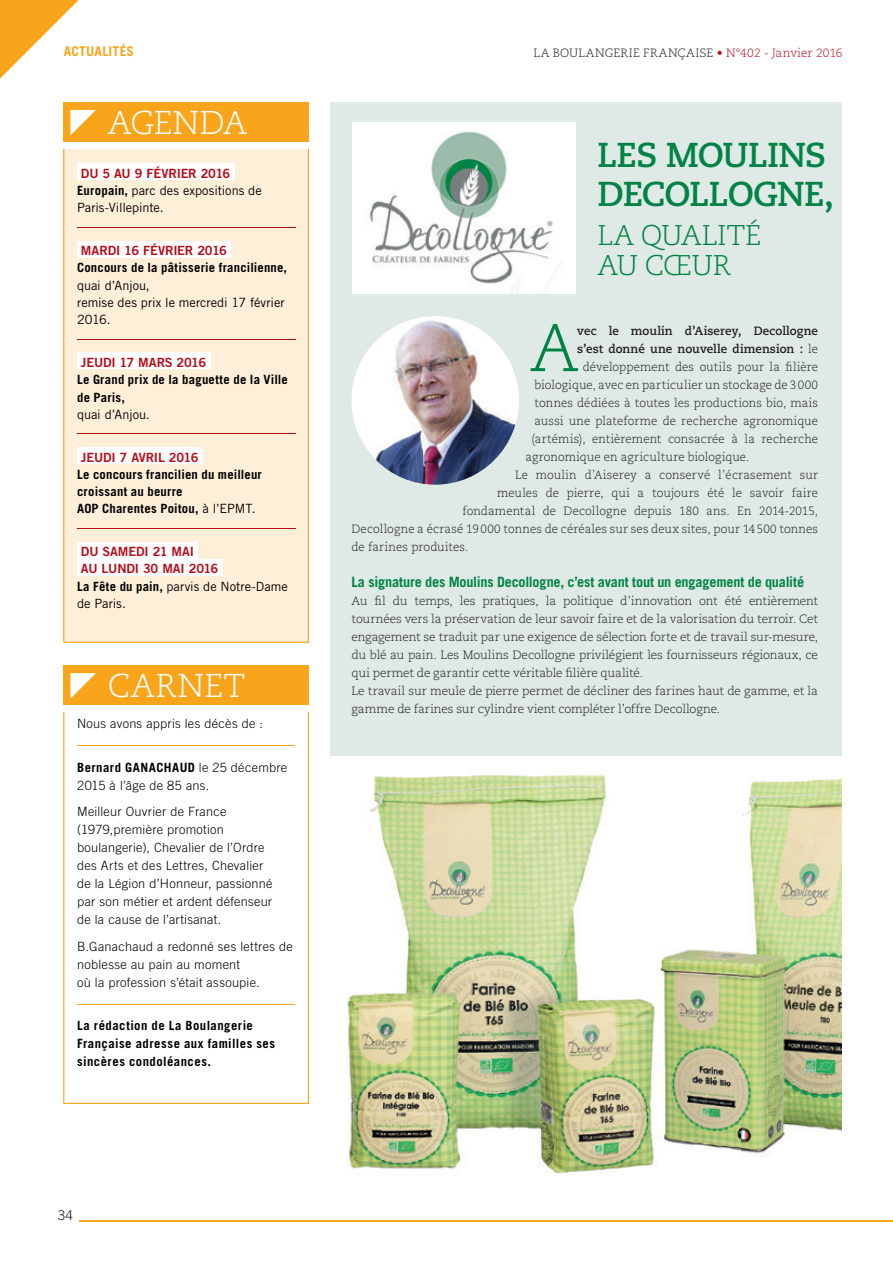
<style>
.page{position:relative;width:893px;height:1263px;background:#fff}
.page>*{position:absolute;margin:0;border:0;box-sizing:border-box;transform-origin:0 0}
.t1{font:300 67.2px "Caecilia LT Std";color:#008345}
.t2{font:700 34.5px/39px "Caecilia LT Std";letter-spacing:-.03em;color:#008345}
.t3{font:300 33px "Caecilia LT Std";letter-spacing:.005em;color:#fff}
.t4{font:300 28.5px/30px "Caecilia LT Std";letter-spacing:-.015em;color:#008345}
.t5{font:700 14.25px "Trade Gothic LT Std";letter-spacing:-.015em;color:#008345}
.t6{font:700 13.5px "Trade Gothic LT Std";letter-spacing:.015em;color:#f9a51b}
.t7{font:300 13.5px "Trade Gothic LT Std";color:#231f20}
.t8{font:300 12.75px/18px "Trade Gothic LT Std";letter-spacing:.02em;color:#000}
.t9{font:700 12.75px/17.2px "Trade Gothic LT Std";letter-spacing:.025em;color:#000}
.t10{font:12.75px/17.2px "Trade Gothic LT Std";color:#000}
.t11{font:12.75px/17.2px "Trade Gothic LT Std Bd 2";letter-spacing:-.015em;color:#b50e1a}
.t12{font:300 12px/18px "Caecilia LT Std";color:#231f20}
.t13{font:700 12px "Caecilia LT Std";letter-spacing:.01em;color:#231f20}
.s1{color:#b50e1a}
.s2{font-weight:700}
.s3{font-weight:400}
.s4{font-weight:300}
</style>
<div class="page">
<hr style="left:79px;top:1220px;width:814px;height:2px;background:#f9a51b">
<svg style="left:0;top:0;width:79px;height:79px"></svg>
<div style="left:330px;top:102px;width:512px;height:1084px;background:#dfe9e5"></div>
<div style="left:351px;top:122px;width:224px;height:172px;background:#fff"></div>
<img style="left:369px;top:131px;width:194px;height:163px">
<img style="left:351px;top:316px;width:168px;height:169px">
<img style="left:330px;top:760px;width:512px;height:426px">
<svg style="left:63px;top:149px;width:246px;height:494px;background:#fdedd7"></svg>
<div style="left:63px;top:102px;width:246px;height:40px;background:#f9a51b"></div>
<svg style="left:70px;top:110px;width:26px;height:25px"></svg>
<svg style="left:63px;top:712px;width:246px;height:392px"></svg>
<div style="left:63px;top:665px;width:246px;height:41px;background:#f9a51b"></div>
<svg style="left:70px;top:673px;width:26px;height:26px"></svg>
<p class="t6" style="left:64px;top:42px;width:72px">ACTUALITÉS</p>
<p class="t12" style="left:533px;top:44px;width:311px">LA BOULANGERIE FRANÇAISE <span class="s1">• N°402 - Janvier 2016</span></p>
<h3 class="t3" style="left:108px;top:104px;width:141px">AGENDA</h3>
<p class="t11" style="left:81px;top:165px;width:151px">DU 5 AU 9 FÉVRIER 2016</p>
<p class="t10" style="left:77px;top:182px;width:186px"><span class="s2">Europain,</span> parc des expositions de<br>Paris-Villepinte.</p>
<p class="t11" style="left:81px;top:242px;width:147px">MARDI 16 FÉVRIER 2016</p>
<p class="t9" style="left:77px;top:259px;width:212px">Concours de la pâtisserie francilienne,</p>
<p class="t10" style="left:77px;top:276px;width:209px">quai d’Anjou,<br>remise des prix le mercredi 17 février<br>2016.</p>
<p class="t11" style="left:81px;top:354px;width:127px">JEUDI 17 MARS 2016</p>
<p class="t9" style="left:77px;top:371px;width:212px">Le Grand prix de la baguette de la Ville de Paris,</p>
<p class="t10" style="left:77px;top:405px;width:74px">quai d’Anjou.</p>
<p class="t11" style="left:81px;top:448px;width:119px">JEUDI 7 AVRIL 2016</p>
<p class="t9" style="left:77px;top:465px;width:186px">Le concours francilien du meilleur croissant au beurre<br>AOP Charentes Poitou, <span class="s3">à l’EPMT.</span></p>
<p class="t11" style="left:81px;top:543px;width:139px">DU SAMEDI 21 MAI<br>AU LUNDI 30 MAI 2016</p>
<p class="t10" style="left:77px;top:577px;width:212px"><span class="s2">La Fête du pain,</span> parvis de Notre-Dame de Paris.</p>
<h3 class="t3" style="left:108px;top:667px;width:139px">CARNET</h3>
<p class="t8" style="left:77px;top:715px;width:187px">Nous avons appris les décès de :</p>
<p class="t8" style="left:77px;top:758px;width:212px"><span class="s2">Bernard GANACHAUD</span> le 25 décembre<br>2015 à l’âge de 85 ans.</p>
<p class="t8" style="left:77px;top:803px;width:197px">Meilleur Ouvrier de France (1979,première promotion boulangerie), Chevalier de l’Ordre des Arts et des Lettres, Chevalier de la Légion d’Honneur, passionné par son métier et ardent défenseur de la cause de l’artisanat.</p>
<p class="t8" style="left:77px;top:937px;width:217px">B.Ganachaud a redonné ses lettres de noblesse au pain au moment<br>où la profession s’était assoupie.</p>
<p class="t9" style="left:77px;top:1017px;width:200px;line-height:18px">La rédaction de La Boulangerie<br>Française adresse aux familles ses sincères condoléances.</p>
<p class="t7" style="left:58px;top:1207px;width:17px">34</p>
<h2 class="t2" style="left:597px;top:136px;width:238px">LES MOULINS<br>DECOLLOGNE,</h2>
<h3 class="t4" style="left:597px;top:221px;width:166px">LA QUALITÉ<br>AU CŒUR</h3>
<h1 class="t1" style="left:530px;top:310px;width:50px">A</h1>
<p class="t13" style="left:577px;top:324px;width:242px">vec le moulin d’Aiserey, Decollogne</p>
<p class="t13" style="left:577px;top:342px;width:242px">s’est donné une nouvelle dimension : <span class="s4">le</span></p>
<p class="t12" style="left:583px;top:358px;width:237px">développement des outils pour la lière</p>
<p class="t12" style="left:534px;top:376px;width:285px">biologique, avec en particulier un stockage de 3 000</p>
<p class="t12" style="left:534px;top:394px;width:285px">tonnes dédiées à toutes les productions bio, mais</p>
<p class="t12" style="left:534px;top:412px;width:285px">aussi une plateforme de recherche agronomique</p>
<p class="t12" style="left:531px;top:430px;width:288px">(artémis), entièrement consacrée à la recherche</p>
<p class="t12" style="left:525px;top:448px;width:225px">agronomique en agriculture biologique.</p>
<p class="t12" style="left:515px;top:466px;width:305px">Le moulin d’Aiserey a conservé l’écrasement sur</p>
<p class="t12" style="left:497px;top:484px;width:323px">meules de pierre, qui a toujours été le savoir faire</p>
<p class="t12" style="left:462px;top:502px;width:357px">fondamental de Decollogne depuis 180 ans. En 2014-2015,</p>
<p class="t12" style="left:351px;top:520px;width:468px">Decollogne a écrasé 19 000 tonnes de céréales sur ses deux sites, pour 14 500 tonnes</p>
<p class="t12" style="left:351px;top:538px;width:118px">de farines produites.</p>
<p class="t5" style="left:351px;top:573px;width:454px">La signature des Moulins Decollogne, c’est avant tout un engagement de qualité</p>
<p class="t12" style="left:351px;top:592px;width:468px">Au l du temps, les pratiques, la politique d’innovation ont été entièrement tournées vers la préservation de leur savoir faire et de la valorisation du terroir. Cet engagement se traduit par une exigence de sélection forte et de travail sur-mesure, du blé au pain. Les Moulins Decollogne privilégient les fournisseurs régionaux, ce qui permet de garantir cette véritable lière qualité.<br>Le travail sur meule de pierre permet de décliner des farines haut de gamme, et la gamme de farines sur cylindre vient compléter l’offre Decollogne.</p>
</div>
